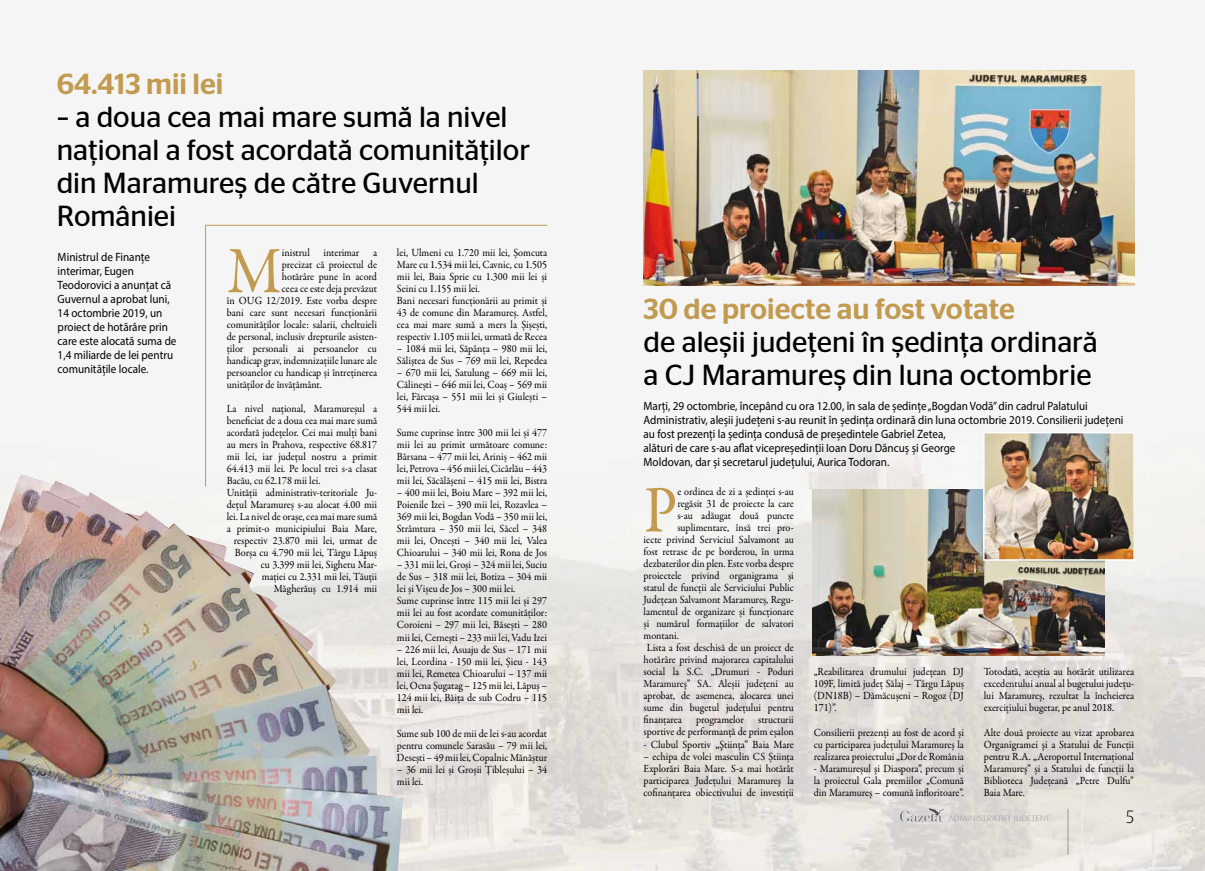
<style>
.page{position:relative;width:1205px;height:871px;background:#fff}
.page>*{position:absolute;margin:0;border:0;box-sizing:border-box;transform-origin:0 0}
.t1{font:66.6px "Garamond Premr Pro";color:#c29b51;scale:.93 1}
.t2{font:29px/33px "Stag Sans";color:#000}
.t3{font:500 29px "Stag Sans";color:#c29b51}
.t4{font:18px "Dax Light G";color:#000}
.t5{font:12px/14px "Myriad Pro";color:#000;scale:.93 1}
.t6{font:11px/12px "Garamond Premr Pro";color:#000;text-align:justify;scale:.93 1}
.t7{font:8px "Dax Light G";color:#9c9e9f;scale:1.25 1}
</style>
<div class="page">
<img style="left:0;top:70px;width:1205px;height:800px">
<img style="left:927px;top:807px;width:18px;height:14px">
<hr style="left:1067px;top:808px;width:1px;height:46px;background:#5b3527">
<img style="left:813px;top:489px;width:292px;height:166px">
<img style="left:0;top:474px;width:403px;height:396px">
<hr style="left:205px;top:225px;width:1px;height:261px;background:#c29b51">
<hr style="left:205px;top:225px;width:342px;height:1px;background:#c29b51">
<img style="left:643px;top:71px;width:491px;height:214px">
<img style="left:986px;top:435px;width:146px;height:122px">
<div style="left:983px;top:432px;width:152px;height:128px;border:2px solid #fff"></div>
<h2 class="t3" style="left:57px;top:67px;width:168px">64.413 mii lei</h2>
<h2 class="t2" style="left:57px;top:100px;width:475px">– a doua cea mai mare sumă la nivel naţional a fost acordată comunităţilor din Maramureș de către Guvernul<br>României</h2>
<p class="t5" style="left:58px;top:249px;width:129px">Ministrul de Finanțe interimar, Eugen<br>Teodorovici a anunțat că<br>Guvernul a aprobat luni,<br>14 octombrie 2019, un proiect de hotărâre prin care este alocată suma de<br>1,4 miliarde de lei pentru comunitățile locale.</p>
<h1 class="t1" style="left:227px;top:231px;width:61px">M</h1>
<p class="t6" style="left:282px;top:247px;width:104px">inistrul interimar a</p>
<p class="t6" style="left:397px;top:247px;width:163px;text-align:left">lei, Ulmeni cu 1.720 mii lei, Șomcuta Mare cu 1.534 mii lei, Cavnic, cu 1.505 mii lei, Baia Sprie cu 1.300 mii lei și Seini cu 1.155 mii lei.<br>Bani necesari funcționării au primit și 43 de comune din Maramureș. Astfel, cea mai mare sumă a mers la Șișești, respectiv 1.105 mii lei, urmată de Recea</p>
<p class="t6" style="left:397px;top:343px;width:163px">– 1084 mii lei, Săpânța – 980 mii lei,<br>Săliștea de Sus – 769 mii lei, Repedea</p>
<p class="t6" style="left:397px;top:367px;width:163px">– 670 mii lei, Satulung – 669 mii lei, Călinești – 646 mii lei, Coaș – 569 mii lei, Fărcașa – 551 mii lei și Giulești – 544 mii lei.</p>
<p class="t6" style="left:397px;top:427px;width:163px">Sume cuprinse între 300 mii lei și 477 mii lei au primit următoare comune:<br>Bârsana – 477 mii lei, Ariniș – 462 mii lei, Petrova – 456 mii lei, Cicârlău – 443 mii lei, Săcălășeni – 415 mii lei, Bistra</p>
<p class="t6" style="left:397px;top:487px;width:163px">– 400 mii lei, Boiu Mare – 392 mii lei, Poienile Izei – 390 mii lei, Rozavlea – 369 mii lei, Bogdan Vodă – 350 mii lei, Strâmtura – 350 mii lei, Săcel – 348 mii lei, Oncești – 340 mii lei, Valea Chioarului – 340 mii lei, Rona de Jos</p>
<p class="t6" style="left:397px;top:559px;width:163px;text-align:left">– 331 mii lei, Groși – 324 mii lei, Suciu de Sus – 318 mii lei, Botiza – 304 mii lei și Vișeu de Jos – 300 mii lei.<br>Sume cuprinse între 115 mii lei și 297 mii lei au fost acordate comunităților:<br>Coroieni – 297 mii lei, Băsești – 280 mii lei, Cernești – 233 mii lei, Vadu Izei</p>
<p class="t6" style="left:397px;top:643px;width:163px">– 226 mii lei, Asuaju de Sus – 171 mii lei, Leordina - 150 mii lei, Șieu - 143 mii lei, Remetea Chioarului – 137 mii lei, Ocna Șugatag – 125 mii lei, Lăpuș – 124 mii lei, Băița de sub Codru – 115 mii lei.</p>
<p class="t6" style="left:397px;top:727px;width:163px">Sume sub 100 de mii de lei s-au acordat pentru comunele Sarasău – 79 mii lei, Desești – 49 mii lei, Copalnic Mănăștur</p>
<p class="t6" style="left:397px;top:763px;width:163px">– 36 mii lei și Groșii Țibleșului – 34 mii lei.</p>
<p class="t6" style="left:282px;top:259px;width:104px">precizat că proiectul de</p>
<p class="t6" style="left:282px;top:271px;width:104px">hotărâre pune în acord</p>
<p class="t6" style="left:282px;top:283px;width:104px">ceea ce este deja prevăzut</p>
<p class="t6" style="left:227px;top:295px;width:163px">în OUG 12/2019. Este vorba despre</p>
<p class="t6" style="left:227px;top:307px;width:163px">bani care sunt necesari funcţionării</p>
<p class="t6" style="left:227px;top:319px;width:163px">comunităţilor locale: salarii, cheltuieli</p>
<p class="t6" style="left:227px;top:331px;width:163px">de personal, inclusiv drepturile asisten-</p>
<p class="t6" style="left:227px;top:343px;width:163px">ților personali ai persoanelor cu</p>
<p class="t6" style="left:227px;top:355px;width:163px">handicap grav, indemnizațiile lunare ale</p>
<p class="t6" style="left:227px;top:367px;width:163px">persoanelor cu handicap și întreținerea</p>
<p class="t6" style="left:227px;top:379px;width:104px">unităților de învățământ.</p>
<p class="t6" style="left:227px;top:403px;width:163px">La nivel naţional, Maramureșul a</p>
<p class="t6" style="left:227px;top:415px;width:163px">beneficiat de a doua cea mai mare sumă</p>
<p class="t6" style="left:227px;top:427px;width:163px">acordată județelor. Cei mai mulți bani</p>
<p class="t6" style="left:227px;top:439px;width:163px">au mers în Prahova, respective 68.817</p>
<p class="t6" style="left:227px;top:451px;width:163px">mii lei, iar județul nostru a primit</p>
<p class="t6" style="left:227px;top:463px;width:163px">64.413 mii lei. Pe locul trei s-a clasat</p>
<p class="t6" style="left:227px;top:475px;width:102px">Bacău, cu 62.178 mii lei.</p>
<p class="t6" style="left:227px;top:487px;width:163px">Unității administrativ-teritoriale Ju-</p>
<p class="t6" style="left:227px;top:499px;width:163px">dețul Maramureș s-au alocat 4.00 mii</p>
<p class="t6" style="left:227px;top:511px;width:163px">lei. La nivel de orașe, cea mai mare sumă</p>
<p class="t6" style="left:227px;top:523px;width:163px">a primit-o municipiului Baia Mare,</p>
<p class="t6" style="left:234px;top:535px;width:156px">respectiv 23.870 mii lei, urmat de</p>
<p class="t6" style="left:235px;top:547px;width:154px">Borșa cu 4.790 mii lei, Târgu Lăpuș</p>
<p class="t6" style="left:261px;top:559px;width:126px">cu 3.399 mii lei, Sighetu Mar-</p>
<p class="t6" style="left:262px;top:571px;width:125px">mației cu 2.331 mii lei, Tăuții</p>
<p class="t6" style="left:274px;top:583px;width:113px">Măgherăuș cu 1.914 mii</p>
<h2 class="t3" style="left:643px;top:292px;width:373px">30 de proiecte au fost votate</h2>
<h2 class="t2" style="left:643px;top:325px;width:455px">de aleșii judeţeni în ședinţa ordinară a CJ Maramureș din luna octombrie</h2>
<p class="t5" style="left:643px;top:398px;width:517px">Marți, 29 octombrie, începând cu ora 12.00, în sala de ședințe „Bogdan Vodă” din cadrul Palatului Administrativ, aleșii județeni s-au reunit în ședința ordinară din luna octombrie 2019. Consilierii județeni au fost prezenți la ședința condusă de președintele Gabriel Zetea,<br>alături de care s-au aflat vicepreședinții Ioan Doru Dăncuș și George<br>Moldovan, dar și secretarul județului, Aurica Todoran.</p>
<h1 class="t1" style="left:643px;top:470px;width:38px">P</h1>
<p class="t6" style="left:677px;top:486px;width:127px">e ordinea de zi a ședinței s-au</p>
<p class="t6" style="left:677px;top:498px;width:127px">regăsit 31 de proiecte la care</p>
<p class="t6" style="left:677px;top:510px;width:127px">s-au adăugat două puncte</p>
<p class="t6" style="left:677px;top:522px;width:127px">suplimentare, însă trei pro-</p>
<p class="t6" style="left:643px;top:534px;width:163px">iecte privind Serviciul Salvamont au</p>
<p class="t6" style="left:643px;top:546px;width:163px">fost retrase de pe borderou, în urma</p>
<p class="t6" style="left:643px;top:558px;width:163px">dezbaterilor din plen. Este vorba despre</p>
<p class="t6" style="left:643px;top:570px;width:163px">proiectele privind organigrama și</p>
<p class="t6" style="left:643px;top:582px;width:163px">statul de funcţii ale Serviciului Public</p>
<p class="t6" style="left:643px;top:594px;width:163px">Județean Salvamont Maramureș, Regu-</p>
<p class="t6" style="left:643px;top:606px;width:163px">lamentul de organizare și funcționare</p>
<p class="t6" style="left:643px;top:618px;width:163px">și numărul formațiilor de salvatori</p>
<p class="t6" style="left:643px;top:630px;width:39px">montani.</p>
<p class="t6" style="left:647px;top:642px;width:160px">Lista a fost deschisă de un proiect de</p>
<p class="t6" style="left:643px;top:654px;width:163px">hotărâre privind majorarea capitalului</p>
<p class="t6" style="left:643px;top:666px;width:163px">social la S.C. „Drumuri - Poduri</p>
<p class="t6" style="left:643px;top:678px;width:163px">Maramureş” SA. Aleșii județeni au</p>
<p class="t6" style="left:643px;top:690px;width:163px">aprobat, de asemenea, alocarea unei</p>
<p class="t6" style="left:643px;top:702px;width:163px">sume din bugetul judeţului pentru</p>
<p class="t6" style="left:643px;top:714px;width:43px">finanțarea</p>
<p class="t6" style="left:696px;top:714px;width:53px">programelor</p>
<p class="t6" style="left:643px;top:714px;width:163px;text-align:right">structurii<br>sportive de performanță de prim eșalon</p>
<p class="t6" style="left:643px;top:738px;width:163px">- Clubul Sportiv „Ştiinţa” Baia Mare</p>
<p class="t6" style="left:643px;top:750px;width:163px">– echipa de volei masculin CS Știința Explorări Baia Mare. S-a mai hotărât participarea Judeţului Maramureş la cofinanțarea obiectivului de investiții</p>
<p class="t6" style="left:814px;top:666px;width:163px">„Reabilitarea drumului județean DJ 109F, limită județ Sălaj – Târgu Lăpuș (DN18B) – Dămăcușeni – Rogoz (DJ 171)”.</p>
<p class="t6" style="left:814px;top:726px;width:163px">Consilierii prezenți au fost de acord și cu participarea județului Maramureș la realizarea proiectului „Dor de România</p>
<p class="t6" style="left:814px;top:762px;width:163px">- Maramureșul şi Diaspora”, precum și la proiectul Gala premiilor „Comună din Maramureș – comună înfloritoare”.</p>
<p class="t6" style="left:984px;top:666px;width:163px">Totodată, aceștia au hotărât utilizarea excedentului anual al bugetului judeţu&shy;lui Maramureş, rezultat la încheierea exerciţiului bugetar, pe anul 2018.</p>
<p class="t6" style="left:984px;top:726px;width:163px">Alte două proiecte au vizat aprobarea Organigramei şi a Statului de Funcţii pentru R.A. „Aeroportul Internaţional Maramureş” și a Statului de funcţii la Biblioteca Judeţeană „Petre Dulfu” Baia Mare.</p>
<p class="t7" style="left:948px;top:813px;width:84px">ADMINISTRA"IEI JUDE"ENE</p>
<h3 class="t4" style="left:1125px;top:806px;width:11px">5</h3>
</div>
